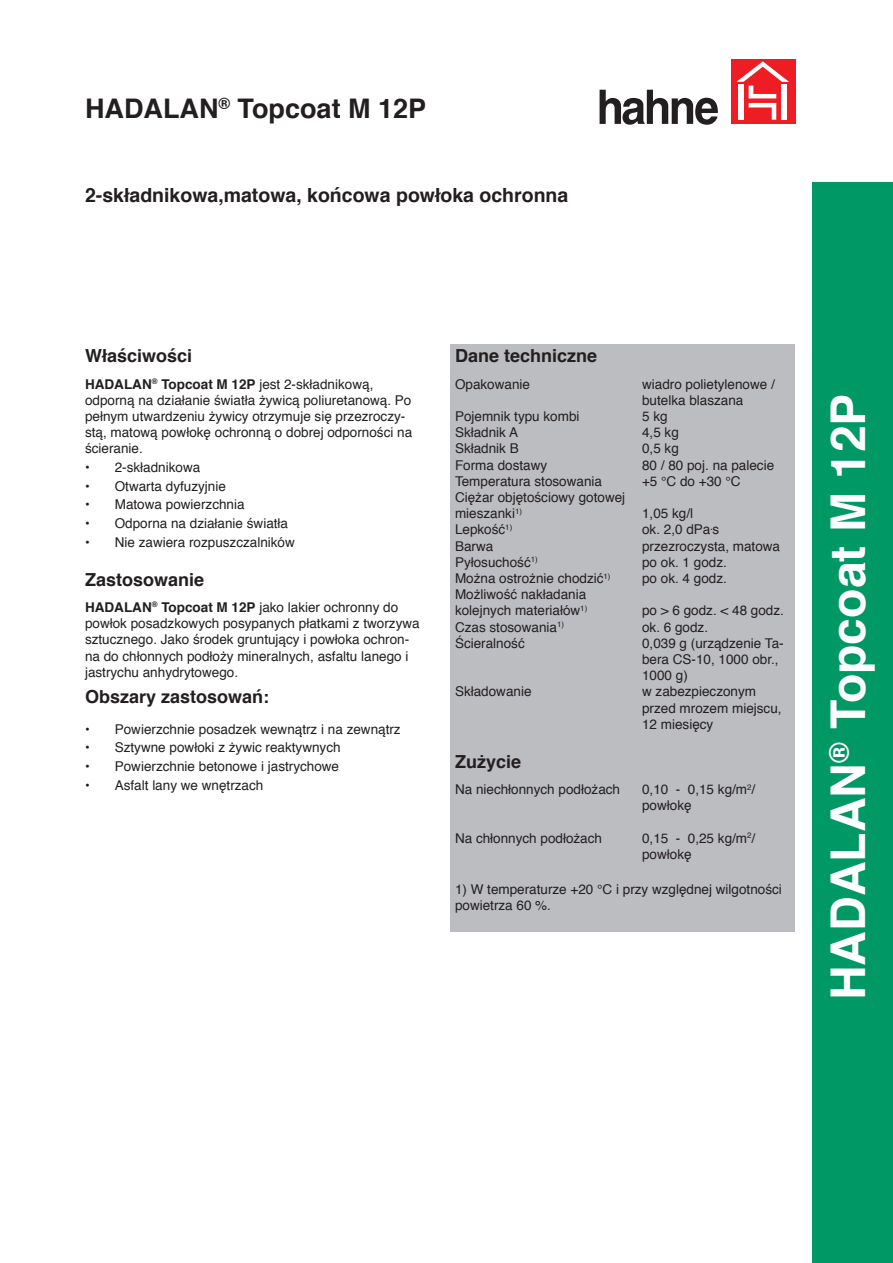
<style>
.page{position:relative;width:893px;height:1263px;background:#fff}
.page>*{position:absolute;margin:0;border:0;box-sizing:border-box;transform-origin:0 0}
.t1{font:700 48px "Helvetica";color:#fff}
.t2{font:700 27px "Helvetica";color:#231f20}
.t3{font:700 19.5px "Helvetica";color:#231f20}
.t4{font:700 18px "Helvetica";color:#231f20}
.t5{font:13.5px/16.2px "Helvetica";color:#231f20}
.t6{font:700 13.5px "Helvetica";color:#231f20}
.s1{font-weight:700}
</style>
<div class="page">
<div style="left:731px;top:60px;width:64px;height:64px;background:#ee1d23"></div>
<svg style="left:736px;top:61px;width:53px;height:59px"></svg>
<div style="left:738px;top:84px;width:6px;height:36px;background:#fff"></div>
<div style="left:782px;top:84px;width:5px;height:36px;background:#fff"></div>
<svg style="left:600px;top:90px;width:118px;height:35px"></svg>
<div style="left:812px;top:183px;width:81px;height:1080px;background:#009864"></div>
<div style="left:451px;top:344px;width:344px;height:30px;background:#bcbdc0"></div>
<div style="left:451px;top:374px;width:344px;height:359px;background:#bcbdc0"></div>
<div style="left:451px;top:733px;width:344px;height:17px;background:#bcbdc0"></div>
<div style="left:451px;top:750px;width:344px;height:30px;background:#bcbdc0"></div>
<div style="left:451px;top:780px;width:344px;height:84px;background:#bcbdc0"></div>
<div style="left:451px;top:863px;width:344px;height:52px;background:#bcbdc0"></div>
<div style="left:451px;top:914px;width:344px;height:17px;background:#bcbdc0"></div>
<p class="t2" style="left:85px;top:87px;width:343px">HADALAN<sup>®</sup> Topcoat M 12P</p>
<p class="t3" style="left:85px;top:179px;width:485px">2-składnikowa,matowa, końcowa powłoka ochronna</p>
<p class="t4" style="left:85px;top:341px;width:109px">Właściwości</p>
<p class="t5" style="left:85px;top:376px;width:329px"><span class="s1">HADALAN</span><sup>®</sup> <span class="s1">Topcoat M 12P</span> jest 2-składnikową, odporną na działanie światła żywicą poliuretanową. Po pełnym utwardzeniu żywicy otrzymuje się przezroczy&shy;stą, matową powłokę ochronną o dobrej odporności na ścieranie.</p>
<p class="t6" style="left:85px;top:456px;width:6px">•</p>
<p class="t5" style="left:115px;top:460px;width:87px">2-składnikowa</p>
<p class="t6" style="left:85px;top:475px;width:6px">•</p>
<p class="t5" style="left:115px;top:478px;width:113px">Otwarta dyfuzyjnie</p>
<p class="t6" style="left:85px;top:494px;width:6px">•</p>
<p class="t5" style="left:115px;top:497px;width:131px">Matowa powierzchnia</p>
<p class="t6" style="left:85px;top:512px;width:6px">•</p>
<p class="t5" style="left:115px;top:515px;width:175px">Odporna na działanie światła</p>
<p class="t6" style="left:85px;top:531px;width:6px">•</p>
<p class="t5" style="left:115px;top:534px;width:182px">Nie zawiera rozpuszczalników</p>
<p class="t4" style="left:85px;top:565px;width:121px">Zastosowanie</p>
<p class="t5" style="left:85px;top:599px;width:336px"><span class="s1">HADALAN</span><sup>®</sup> <span class="s1">Topcoat M 12P</span> jako lakier ochronny do powłok posadzkowych posypanych płatkami z tworzywa sztucznego. Jako środek gruntujący i powłoka ochron&shy;na do chłonnych podłoży mineralnych, asfaltu lanego i jastrychu anhydrytowego.</p>
<p class="t4" style="left:85px;top:682px;width:186px">Obszary zastosowań:</p>
<p class="t6" style="left:85px;top:718px;width:6px">•</p>
<p class="t5" style="left:115px;top:721px;width:287px">Powierzchnie posadzek wewnątrz i na zewnątrz</p>
<p class="t6" style="left:85px;top:737px;width:6px">•</p>
<p class="t5" style="left:115px;top:740px;width:227px">Sztywne powłoki z żywic reaktywnych</p>
<p class="t6" style="left:85px;top:755px;width:6px">•</p>
<p class="t5" style="left:115px;top:758px;width:226px">Powierzchnie betonowe i jastrychowe</p>
<p class="t6" style="left:85px;top:774px;width:6px">•</p>
<p class="t5" style="left:115px;top:777px;width:150px">Asfalt lany we wnętrzach</p>
<p class="t4" style="left:455px;top:341px;width:144px">Dane techniczne</p>
<p class="t5" style="left:455px;top:376px;width:77px">Opakowanie</p>
<p class="t5" style="left:455px;top:409px;width:126px">Pojemnik typu kombi</p>
<p class="t5" style="left:455px;top:425px;width:65px">Składnik A</p>
<p class="t5" style="left:455px;top:441px;width:65px">Składnik B</p>
<p class="t5" style="left:455px;top:457px;width:94px">Forma dostawy</p>
<p class="t5" style="left:455px;top:473px;width:149px">Temperatura stosowania</p>
<p class="t5" style="left:455px;top:490px;width:172px">Ciężar objętościowy gotowej</p>
<p class="t5" style="left:455px;top:506px;width:69px">mieszanki<sup>1)</sup></p>
<p class="t5" style="left:455px;top:522px;width:59px">Lepkość<sup>1)</sup></p>
<p class="t5" style="left:455px;top:538px;width:40px">Barwa</p>
<p class="t5" style="left:455px;top:554px;width:84px">Pyłosuchość<sup>1)</sup></p>
<p class="t5" style="left:455px;top:571px;width:157px">Można ostrożnie chodzić<sup>1)</sup></p>
<p class="t5" style="left:455px;top:587px;width:133px">Możliwość nakładania</p>
<p class="t5" style="left:455px;top:603px;width:134px">kolejnych materiałów<sup>1)</sup></p>
<p class="t5" style="left:455px;top:619px;width:111px">Czas stosowania<sup>1)</sup></p>
<p class="t5" style="left:455px;top:635px;width:71px">Ścieralność</p>
<p class="t5" style="left:455px;top:684px;width:78px">Składowanie</p>
<p class="t5" style="left:642px;top:376px;width:134px">wiadro polietylenowe / butelka blaszana</p>
<p class="t5" style="left:642px;top:409px;width:27px">5 kg</p>
<p class="t5" style="left:642px;top:425px;width:38px">4,5 kg</p>
<p class="t5" style="left:642px;top:441px;width:38px">0,5 kg</p>
<p class="t5" style="left:642px;top:457px;width:134px">80 / 80 poj. na palecie</p>
<p class="t5" style="left:642px;top:473px;width:100px">+5 °C do +30 °C</p>
<p class="t5" style="left:642px;top:506px;width:53px">1,05 kg/l</p>
<p class="t5" style="left:642px;top:522px;width:79px">ok. 2,0 dPa<sup>.</sup>s</p>
<p class="t5" style="left:642px;top:538px;width:140px">przezroczysta, matowa</p>
<p class="t5" style="left:642px;top:554px;width:86px">po ok. 1 godz.</p>
<p class="t5" style="left:642px;top:571px;width:86px">po ok. 4 godz.</p>
<p class="t5" style="left:642px;top:603px;width:143px">po &gt; 6 godz. &lt; 48 godz.</p>
<p class="t5" style="left:642px;top:619px;width:68px">ok. 6 godz.</p>
<p class="t5" style="left:642px;top:635px;width:143px">0,039 g (urządzenie Ta&shy;bera CS-10, 1000 obr.,<br>1000 g)</p>
<p class="t5" style="left:642px;top:684px;width:141px">w zabezpieczonym przed mrozem miejscu,<br>12 miesięcy</p>
<p class="t4" style="left:455px;top:747px;width:68px">Zużycie</p>
<p class="t5" style="left:455px;top:782px;width:167px">Na niechłonnych podłożach</p>
<p class="t5" style="left:455px;top:830px;width:149px">Na chłonnych podłożach</p>
<p class="t5" style="left:642px;top:782px;width:115px">0,10 - 0,15 kg/m<sup>2</sup>/ powłokę</p>
<p class="t5" style="left:642px;top:830px;width:115px">0,15 - 0,25 kg/m<sup>2</sup>/ powłokę</p>
<p class="t5" style="left:455px;top:881px;width:328px">1) W temperaturze +20 °C i przy względnej wilgotności powietrza 60 %.</p>
<p class="t1" style="left:810px;top:1000px;width:608px;rotate:-90deg">HADALAN<sup>®</sup> Topcoat M 12P</p>
</div>
